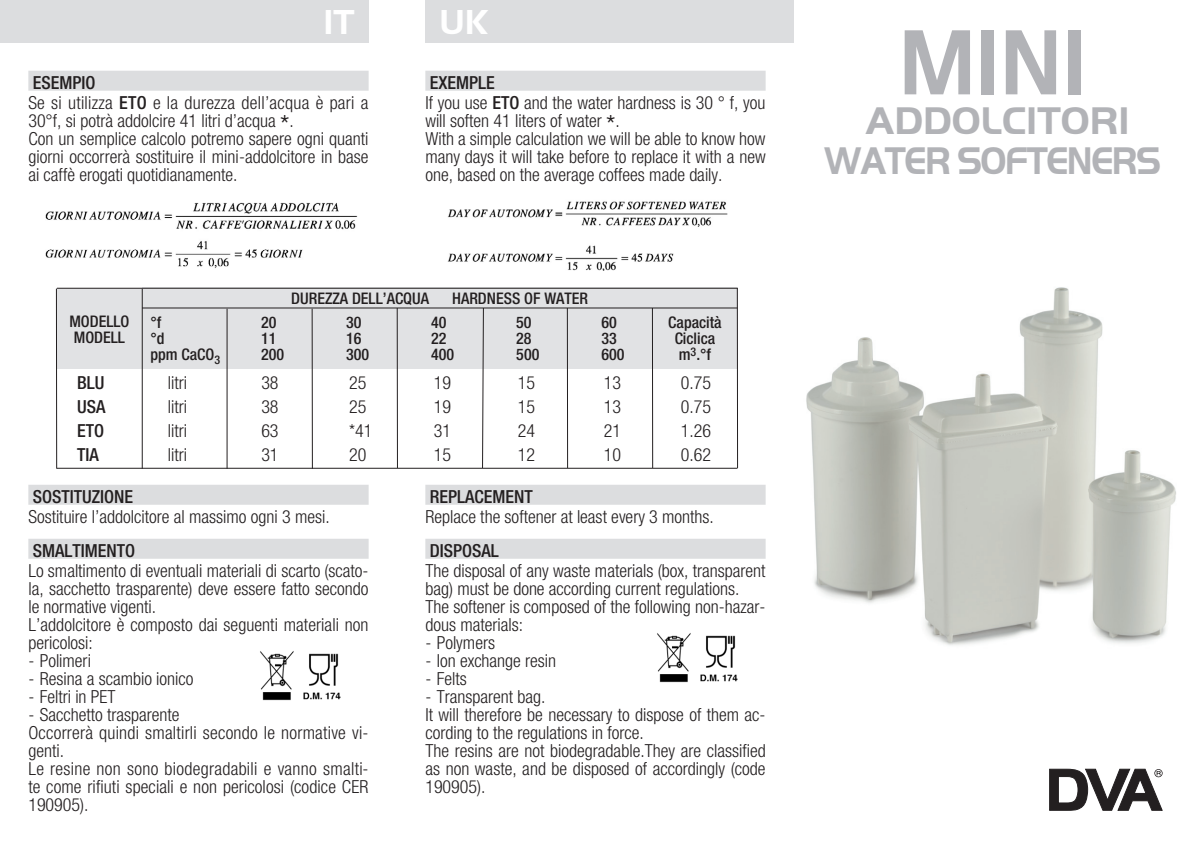
<style>
.page{position:relative;width:1191px;height:842px;background:#fff}
.page>*{position:absolute;margin:0;border:0;box-sizing:border-box;transform-origin:0 0}
.Normale{font:700 96px "Handel Got D";color:#b2b3b7;scale:.9 1}
.Normale-2{font:700 40px "Handel Got D";letter-spacing:-.04em;color:#b2b3b7;scale:.9 1}
.Normale-3{font:700 40px "Handel Got D";color:#b2b3b7}
.Normale-4{font:700 36px "Handel Got D";color:#fff}
.text_rientri{font:300 condensed 18px/18px "Helvetica Neue";color:#231f20}
.text{font:300 condensed 18px "Helvetica Neue";color:#231f20}
.filetto15{font:500 condensed 18px "Helvetica Neue";color:#231f20}
.text-2{font:500 condensed 18px "Helvetica Neue";color:#231f20}
.text-3{font:500 condensed 16px "Helvetica Neue";color:#231f20}
.s1{font-weight:500}
.s2{font-size:28px}
</style>
<div class="page">
<img style="left:806px;top:287px;width:370px;height:358px">
<div style="left:425px;top:71px;width:340px;height:20px;background:#dcdddf"></div>
<div style="left:425px;top:485px;width:340px;height:20px;background:#dcdddf"></div>
<div style="left:425px;top:539px;width:340px;height:20px;background:#dcdddf"></div>
<div style="left:28px;top:71px;width:341px;height:20px;background:#dcdddf"></div>
<div style="left:28px;top:485px;width:341px;height:20px;background:#dcdddf"></div>
<div style="left:28px;top:539px;width:341px;height:20px;background:#dcdddf"></div>
<img style="left:45px;top:202px;width:313px;height:66px">
<img style="left:447px;top:201px;width:281px;height:70px">
<div style="left:425px;top:0;width:369px;height:43px;background:#dcdddf"></div>
<div style="left:0;top:0;width:369px;height:43px;background:#dcdddf"></div>
<svg style="left:1049px;top:769px;width:113px;height:42px"></svg>
<img style="left:260px;top:651px;width:80px;height:50px">
<img style="left:657px;top:633px;width:80px;height:50px">
<div style="left:142px;top:288px;width:595px;height:20px;background:#e1e2e4"></div>
<div style="left:57px;top:288px;width:85px;height:80px;background:#e1e2e4"></div>
<div style="left:142px;top:308px;width:510px;height:60px;background:#e1e2e4"></div>
<div style="left:652px;top:308px;width:85px;height:60px;background:#e1e2e4"></div>
<hr style="left:142px;top:289px;width:1px;height:180px;background:#231f20">
<hr style="left:227px;top:309px;width:1px;height:160px;background:#231f20">
<hr style="left:312px;top:309px;width:1px;height:160px;background:#231f20">
<hr style="left:397px;top:308px;width:1px;height:160px;background:#231f20">
<svg style="left:482px;top:307px;width:2px;height:161px"></svg>
<hr style="left:567px;top:308px;width:1px;height:160px;background:#231f20">
<hr style="left:652px;top:308px;width:1px;height:160px;background:#231f20">
<hr style="left:142px;top:308px;width:595px;height:1px;background:#231f20">
<hr style="left:57px;top:468px;width:680px;height:1px;background:#231f20">
<hr style="left:57px;top:288px;width:680px;height:1px;background:#231f20">
<hr style="left:737px;top:288px;width:1px;height:180px;background:#231f20">
<hr style="left:56px;top:289px;width:1px;height:180px;background:#231f20">
<p class="Normale-4" style="left:323px;top:2px;width:33px">IT</p>
<p class="Normale-4" style="left:439px;top:2px;width:51px">UK</p>
<p class="filetto15" style="left:33px;top:72px;width:64px">ESEMPIO</p>
<p class="text_rientri" style="left:28px;top:93px;width:341px">Se si utilizza <span class="s1">ETO</span> e la durezza dell’acqua è pari a<br>30°f, si potrà addolcire 41 litri d’acqua <span class="s2">*</span>.</p>
<p class="text_rientri" style="left:28px;top:129px;width:342px;text-align:justify">Con un semplice calcolo potremo sapere ogni quanti giorni occorrerà sostituire il mini-addolcitore in base ai caffè erogati quotidianamente.</p>
<p class="filetto15" style="left:430px;top:72px;width:66px">EXEMPLE</p>
<p class="text_rientri" style="left:425px;top:93px;width:342px">If you use <span class="s1">ETO</span> and the water hardness is 30 ° f, you will soften 41 liters of water <span class="s2">*</span>.</p>
<p class="text_rientri" style="left:425px;top:129px;width:342px;text-align:justify">With a simple calculation we will be able to know how many days it will take before to replace it with a new one, based on the average coffees made daily.</p>
<p class="text-3" style="left:69px;top:312px;width:62px">MODELLO</p>
<p class="text-3" style="left:74px;top:328px;width:53px">MODELL</p>
<p class="text-3" style="left:291px;top:289px;width:139px">DUREZZA DELL’ACQUA</p>
<p class="text-3" style="left:452px;top:289px;width:138px">HARDNESS OF WATER</p>
<p class="text-3" style="left:150px;top:313px;width:12px">°f</p>
<p class="text-3" style="left:261px;top:313px;width:17px">20</p>
<p class="text-3" style="left:346px;top:313px;width:17px">30</p>
<p class="text-3" style="left:431px;top:313px;width:17px">40</p>
<p class="text-3" style="left:516px;top:313px;width:17px">50</p>
<p class="text-3" style="left:601px;top:313px;width:17px">60</p>
<p class="text-3" style="left:150px;top:329px;width:16px">°d</p>
<p class="text-3" style="left:261px;top:329px;width:17px">11</p>
<p class="text-3" style="left:346px;top:329px;width:17px">16</p>
<p class="text-3" style="left:431px;top:329px;width:17px">22</p>
<p class="text-3" style="left:516px;top:329px;width:17px">28</p>
<p class="text-3" style="left:601px;top:329px;width:17px">33</p>
<p class="text-3" style="left:150px;top:345px;width:71px">ppm CaCO<sub>3</sub></p>
<p class="text-3" style="left:261px;top:345px;width:25px">200</p>
<p class="text-3" style="left:346px;top:345px;width:25px">300</p>
<p class="text-3" style="left:431px;top:345px;width:25px">400</p>
<p class="text-3" style="left:516px;top:345px;width:25px">500</p>
<p class="text-3" style="left:601px;top:345px;width:25px">600</p>
<p class="text-3" style="left:668px;top:313px;width:55px">Capacità</p>
<p class="text-3" style="left:674px;top:329px;width:42px">Ciclica</p>
<p class="text-3" style="left:679px;top:345px;width:34px">m<sup>3</sup>.°f</p>
<p class="text-2" style="left:77px;top:372px;width:29px">BLU</p>
<p class="text" style="left:168px;top:372px;width:21px">litri</p>
<p class="text" style="left:261px;top:372px;width:19px">38</p>
<p class="text" style="left:349px;top:372px;width:19px">25</p>
<p class="text" style="left:434px;top:372px;width:19px">19</p>
<p class="text" style="left:518px;top:372px;width:19px">15</p>
<p class="text" style="left:604px;top:372px;width:19px">13</p>
<p class="text" style="left:681px;top:372px;width:32px">0.75</p>
<p class="text-2" style="left:77px;top:396px;width:30px">USA</p>
<p class="text" style="left:168px;top:396px;width:21px">litri</p>
<p class="text" style="left:261px;top:396px;width:19px">38</p>
<p class="text" style="left:349px;top:396px;width:19px">25</p>
<p class="text" style="left:434px;top:396px;width:19px">19</p>
<p class="text" style="left:518px;top:396px;width:19px">15</p>
<p class="text" style="left:604px;top:396px;width:19px">13</p>
<p class="text" style="left:681px;top:396px;width:32px">0.75</p>
<p class="text-2" style="left:77px;top:420px;width:29px">ETO</p>
<p class="text" style="left:168px;top:420px;width:21px">litri</p>
<p class="text" style="left:261px;top:420px;width:19px">63</p>
<p class="text" style="left:349px;top:420px;width:25px">*41</p>
<p class="text" style="left:434px;top:420px;width:19px">31</p>
<p class="text" style="left:518px;top:420px;width:19px">24</p>
<p class="text" style="left:604px;top:420px;width:19px">21</p>
<p class="text" style="left:681px;top:420px;width:32px">1.26</p>
<p class="text-2" style="left:77px;top:444px;width:23px">TIA</p>
<p class="text" style="left:168px;top:444px;width:21px">litri</p>
<p class="text" style="left:261px;top:444px;width:19px">31</p>
<p class="text" style="left:349px;top:444px;width:19px">20</p>
<p class="text" style="left:434px;top:444px;width:19px">15</p>
<p class="text" style="left:518px;top:444px;width:19px">12</p>
<p class="text" style="left:604px;top:444px;width:19px">10</p>
<p class="text" style="left:681px;top:444px;width:32px">0.62</p>
<p class="filetto15" style="left:33px;top:486px;width:102px">SOSTITUZIONE</p>
<p class="text_rientri" style="left:28px;top:507px;width:303px">Sostituire l’addolcitore al massimo ogni 3 mesi.</p>
<p class="filetto15" style="left:33px;top:540px;width:104px">SMALTIMENTO</p>
<p class="text_rientri" style="left:28px;top:561px;width:342px;text-align:justify">Lo smaltimento di eventuali materiali di scarto (scato&shy;la, sacchetto trasparente) deve essere fatto secondo le normative vigenti.</p>
<p class="text_rientri" style="left:28px;top:615px;width:342px">L’addolcitore è composto dai seguenti materiali non pericolosi:</p>
<p class="text_rientri" style="left:28px;top:651px;width:64px">- Polimeri</p>
<p class="text_rientri" style="left:28px;top:669px;width:167px">- Resina a scambio ionico</p>
<p class="text_rientri" style="left:28px;top:687px;width:89px">- Feltri in PET</p>
<p class="text_rientri" style="left:28px;top:705px;width:152px">- Sacchetto trasparente</p>
<p class="text_rientri" style="left:28px;top:723px;width:342px">Occorrerà quindi smaltirli secondo le normative vi&shy;genti.</p>
<p class="text_rientri" style="left:28px;top:759px;width:342px;text-align:justify">Le resine non sono biodegradabili e vanno smalti&shy;te come rifiuti speciali e non pericolosi (codice CER 190905).</p>
<p class="filetto15" style="left:430px;top:486px;width:104px">REPLACEMENT</p>
<p class="text_rientri" style="left:425px;top:507px;width:290px">Replace the softener at least every 3 months.</p>
<p class="filetto15" style="left:430px;top:540px;width:71px">DISPOSAL</p>
<p class="text_rientri" style="left:425px;top:561px;width:342px">The disposal of any waste materials (box, transparent bag) must be done according current regulations.</p>
<p class="text_rientri" style="left:425px;top:597px;width:342px">The softener is composed of the following non-hazar&shy;dous materials:</p>
<p class="text_rientri" style="left:425px;top:633px;width:71px">- Polymers</p>
<p class="text_rientri" style="left:425px;top:651px;width:132px">- Ion exchange resin</p>
<p class="text_rientri" style="left:425px;top:669px;width:43px">- Felts</p>
<p class="text_rientri" style="left:425px;top:687px;width:121px">- Transparent bag.</p>
<p class="text_rientri" style="left:425px;top:705px;width:342px">It will therefore be necessary to dispose of them ac&shy;cording to the regulations in force.</p>
<p class="text_rientri" style="left:425px;top:741px;width:342px;text-align:justify">The resins are not biodegradable.They are classified as non waste, and be disposed of accordingly (code 190905).</p>
<p class="Normale" style="left:899px;top:8px;width:209px">MINI</p>
<p class="Normale-3" style="left:865px;top:98px;width:265px">ADDOLCITORI</p>
<p class="Normale-2" style="left:823px;top:138px;width:376px">WATER SOFTENERS</p>
</div>
